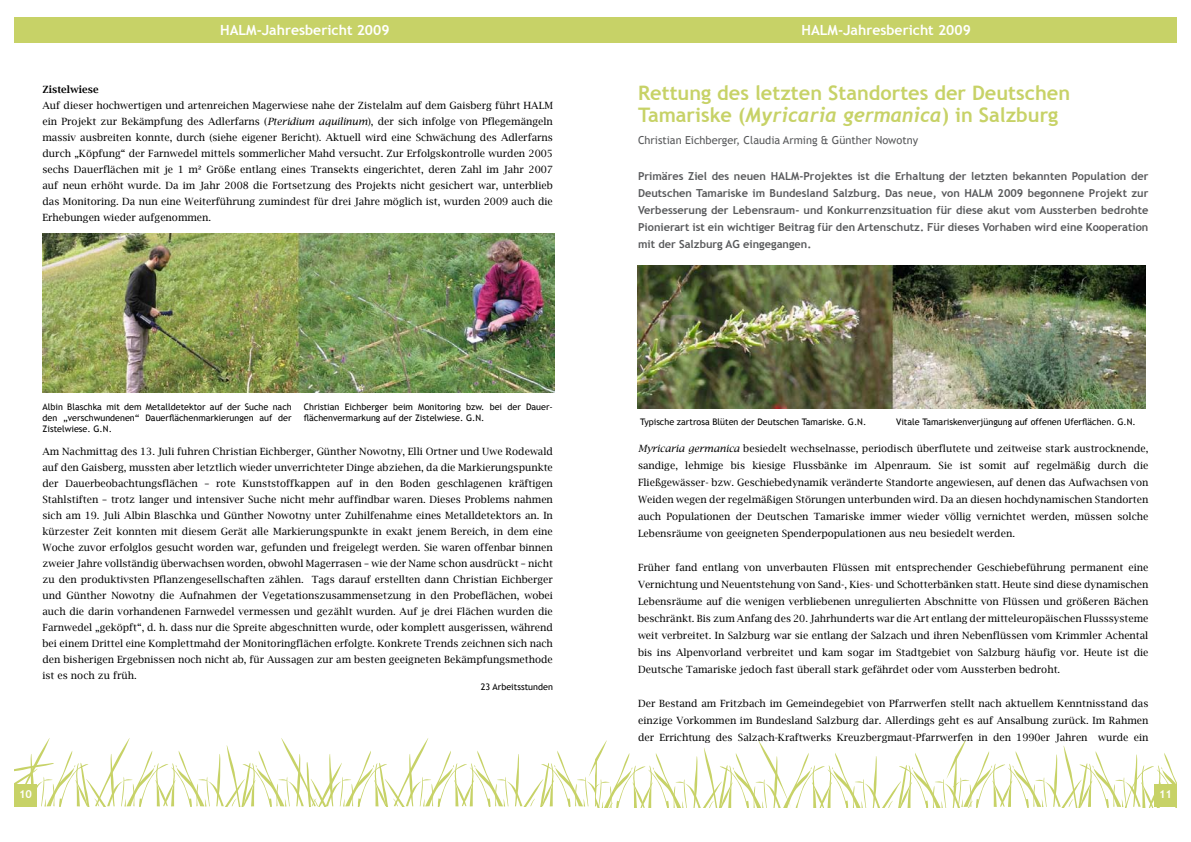
<style>
.page{position:relative;width:1191px;height:842px;background:#fff}
.page>*{position:absolute;margin:0;border:0;box-sizing:border-box;transform-origin:0 0}
.t1{font:700 20px/22px "Trebuchet MS";color:#c7d267}
.t2{font:700 14px "Trebuchet MS";color:#fff}
.t3{font:700 11px/17px "Trebuchet MS";color:#58595b;text-align:justify}
.t4{font:11px "Trebuchet MS";color:#58595b}
.t5{font:700 11px "Trebuchet MS";color:#fff}
.t6{font:10px/16px "Lucida Bright";color:#000;text-align:justify}
.t7{font:600 10px "Lucida Bright";color:#000}
.t8{font:9px/11px "Trebuchet MS";color:#000;text-align:justify}
.s1{font-style:italic}
.s2{font-family:"Trebuchet";font-style:italic}
</style>
<div class="page">
<div style="left:14px;top:17px;width:581px;height:26px;background:#c7d267"></div>
<div style="left:595px;top:17px;width:581px;height:26px;background:#c7d267"></div>
<svg style="left:14px;top:738px;width:1162px;height:69px"></svg>
<div style="left:1154px;top:784px;width:22px;height:22px;background:#c7d267"></div>
<img style="left:43px;top:234px;width:511px;height:159px">
<img style="left:637px;top:265px;width:508px;height:143px">
<h2 class="t2" style="left:220px;top:21px;width:171px">HALM-Jahresbericht 2009</h2>
<p class="t7" style="left:43px;top:83px;width:58px">Zistelwiese</p>
<p class="t6" style="left:43px;top:97px;width:512px">Auf dieser hochwertigen und artenreichen Magerwiese nahe der Zistelalm auf dem Gaisberg führt HALM ein Projekt zur Bekämpfung des Adlerfarns (<span class="s1">Pteridium aquilinum</span>), der sich infolge von Pflegemängeln massiv ausbreiten konnte, durch (siehe eigener Bericht). Aktuell wird eine Schwächung des Adlerfarns durch „Köpfung“ der Farnwedel mittels sommerlicher Mahd versucht. Zur Erfolgskontrolle wurden 2005 sechs Dauerflächen mit je 1 m² Größe entlang eines Transekts eingerichtet, deren Zahl im Jahr 2007 auf neun erhöht wurde. Da im Jahr 2008 die Fortsetzung des Projekts nicht gesichert war, unterblieb das Monitoring. Da nun eine Weiterführung zumindest für drei Jahre möglich ist, wurden 2009 auch die Erhebungen wieder aufgenommen.</p>
<p class="t8" style="left:43px;top:401px;width:251px">Albin Blaschka mit dem Metalldetektor auf der Suche nach den „verschwundenen“ Dauerflächenmarkierungen auf der Zistelwiese. G.N.</p>
<p class="t8" style="left:304px;top:401px;width:251px">Christian Eichberger beim Monitoring bzw. bei der Dauer&shy;flächenvermarkung auf der Zistelwiese. G.N.</p>
<p class="t6" style="left:43px;top:443px;width:512px">Am Nachmittag des 13. Juli fuhren Christian Eichberger, Günther Nowotny, Elli Ortner und Uwe Rodewald auf den Gaisberg, mussten aber letztlich wieder unverrichteter Dinge abziehen, da die Markierungspunkte der Dauerbeobachtungsflächen – rote Kunststoffkappen auf in den Boden geschlagenen kräftigen Stahlstiften – trotz langer und intensiver Suche nicht mehr auffindbar waren. Dieses Problems nahmen sich am 19. Juli Albin Blaschka und Günther Nowotny unter Zuhilfenahme eines Metalldetektors an. In kürzester Zeit konnten mit diesem Gerät alle Markierungspunkte in exakt jenem Bereich, in dem eine Woche zuvor erfolglos gesucht worden war, gefunden und freigelegt werden. Sie waren offenbar binnen zweier Jahre vollständig überwachsen worden, obwohl Magerrasen – wie der Name schon ausdrückt – nicht zu den produktivsten Pflanzengesellschaften zählen. Tags darauf erstellten dann Christian Eichberger und Günther Nowotny die Aufnahmen der Vegetationszusammensetzung in den Probeflächen, wobei auch die darin vorhandenen Farnwedel vermessen und gezählt wurden. Auf je drei Flächen wurden die Farnwedel „geköpft“, d. h. dass nur die Spreite abgeschnitten wurde, oder komplett ausgerissen, während bei einem Drittel eine Komplettmahd der Monitoringflächen erfolgte. Konkrete Trends zeichnen sich nach den bisherigen Ergebnissen noch nicht ab, für Aussagen zur am besten geeigneten Bekämpfungsmethode ist es noch zu früh.</p>
<p class="t8" style="left:481px;top:682px;width:74px">23 Arbeitsstunden</p>
<p class="t5" style="left:19px;top:787px;width:14px">10</p>
<h2 class="t2" style="left:801px;top:21px;width:171px">HALM-Jahresbericht 2009</h2>
<h1 class="t1" style="left:638px;top:82px;width:434px">Rettung des letzten Standortes der Deutschen<br>Tamariske (<span class="s2">Myricaria germanica</span>) in Salzburg</h1>
<p class="t4" style="left:638px;top:133px;width:282px">Christian Eichberger, Claudia Arming &amp; Günther Nowotny</p>
<p class="t3" style="left:638px;top:168px;width:512px">Primäres Ziel des neuen HALM-Projektes ist die Erhaltung der letzten bekannten Population der Deutschen Tamariske im Bundesland Salzburg. Das neue, von HALM 2009 begonnene Projekt zur Verbesserung der Lebensraum- und Konkurrenzsituation für diese akut vom Aussterben bedrohte Pionierart ist ein wichtiger Beitrag für den Artenschutz. Für dieses Vorhaben wird eine Kooperation mit der Salzburg AG eingegangen.</p>
<p class="t8" style="left:640px;top:416px;width:228px">Typische zartrosa Blüten der Deutschen Tamariske. G.N.</p>
<p class="t8" style="left:896px;top:416px;width:241px">Vitale Tamariskenverjüngung auf offenen Uferflächen. G.N.</p>
<p class="t6" style="left:638px;top:440px;width:512px;line-height:17px"><span class="s1">Myricaria germanica</span> besiedelt wechselnasse, periodisch überflutete und zeitweise stark austrocknende, sandige, lehmige bis kiesige Flussbänke im Alpenraum. Sie ist somit auf regelmäßig durch die Fließgewässer- bzw. Geschiebedynamik veränderte Standorte angewiesen, auf denen das Aufwachsen von Weiden wegen der regelmäßigen Störungen unterbunden wird. Da an diesen hochdynamischen Standorten auch Populationen der Deutschen Tamariske immer wieder völlig vernichtet werden, müssen solche Lebensräume von geeigneten Spenderpopulationen aus neu besiedelt werden.</p>
<p class="t6" style="left:638px;top:559px;width:512px;line-height:17px">Früher fand entlang von unverbauten Flüssen mit entsprechender Geschiebeführung permanent eine Vernichtung und Neuentstehung von Sand-, Kies- und Schotterbänken statt. Heute sind diese dynamischen Lebensräume auf die wenigen verbliebenen unregulierten Abschnitte von Flüssen und größeren Bächen beschränkt. Bis zum Anfang des 20. Jahrhunderts war die Art entlang der mitteleuropäischen Flusssysteme weit verbreitet. In Salzburg war sie entlang der Salzach und ihren Nebenflüssen vom Krimmler Achental bis ins Alpenvorland verbreitet und kam sogar im Stadtgebiet von Salzburg häufig vor. Heute ist die Deutsche Tamariske jedoch fast überall stark gefährdet oder vom Aussterben bedroht.</p>
<p class="t6" style="left:638px;top:695px;width:512px;line-height:17px">Der Bestand am Fritzbach im Gemeindegebiet von Pfarrwerfen stellt nach aktuellem Kenntnisstand das einzige Vorkommen im Bundesland Salzburg dar. Allerdings geht es auf Ansalbung zurück. Im Rahmen der Errichtung des Salzach-Kraftwerks Kreuzbergmaut-Pfarrwerfen in den 1990er Jahren wurde ein</p>
<p class="t5" style="left:1159px;top:787px;width:14px">11</p>
</div>
